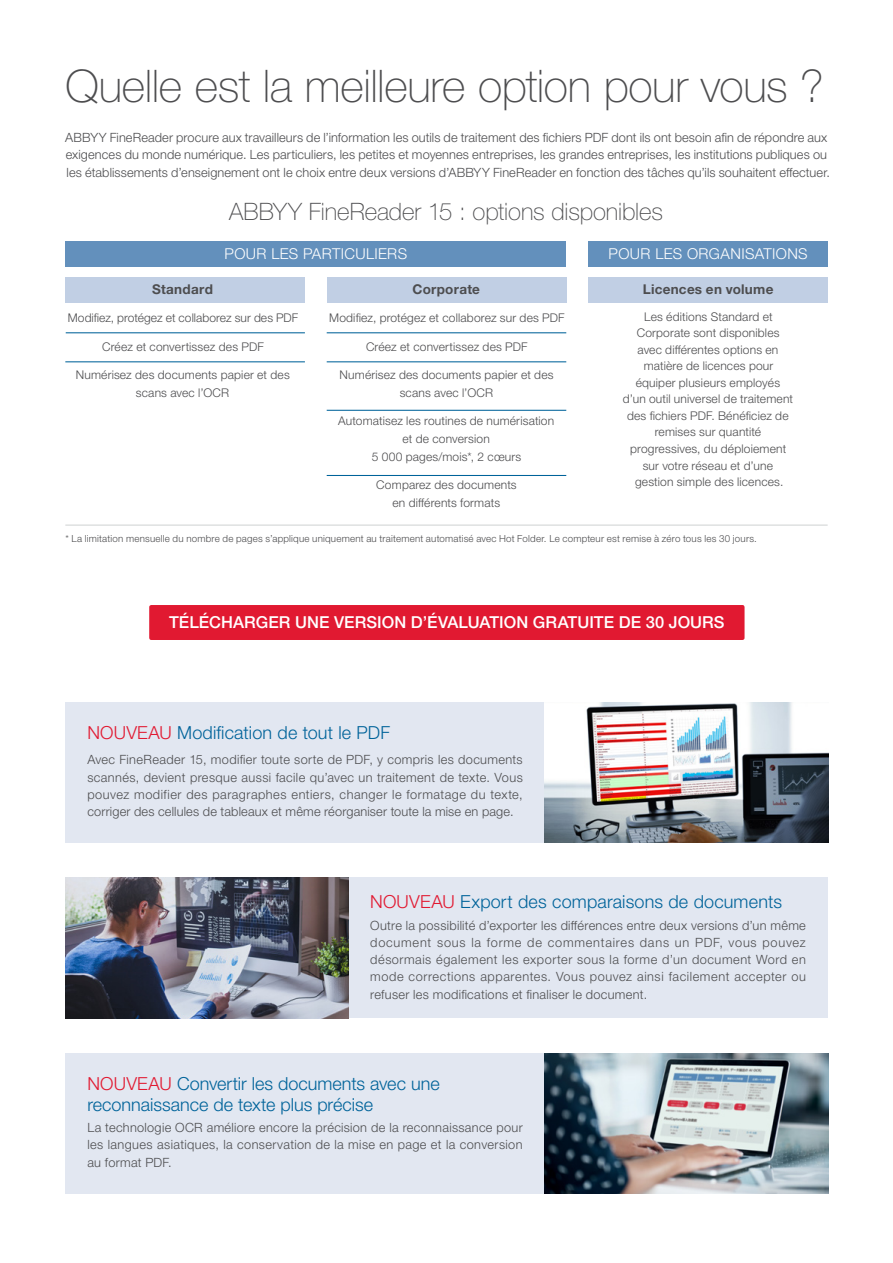
<style>
.page{position:relative;width:893px;height:1263px;background:#fff}
.page>*{position:absolute;margin:0;border:0;box-sizing:border-box;transform-origin:0 0}
.t1{font:100 45px "Helvetica Neue LTW1 G";letter-spacing:-.01em;color:#4d4d4f}
.t2{font:100 24px "Helvetica Neue LTW1 G";letter-spacing:-.005em;color:#4d4d4f}
.t3{font:300 18px/21px "Helvetica Neue LTW1 G";letter-spacing:.005em;color:#00639a}
.t4{font:500 16.5px "Helvetica Neue LTW1 G";letter-spacing:.005em;color:#fff}
.t5{font:300 15px "Helvetica Neue LTW1 G";letter-spacing:.025em;color:#fff}
.t6{font:700 13.5px "Helvetica Neue LTW1 G";letter-spacing:.02em;color:#4d4d4f}
.t7{font:300 12.75px/17.2px "Helvetica Neue LTW1 G";letter-spacing:.01em;color:#4d4d4f;text-align:justify}
.t8{font:300 12px/16.5px "Helvetica Neue LTW1 G";letter-spacing:.015em;color:#4d4d4f;text-align:center}
.t9{font:300 9.75px "Helvetica Neue LTW1 G";letter-spacing:.02em;color:#4d4d4f}
.s1{color:#e11931}
</style>
<div class="page">
<div style="left:65px;top:241px;width:501px;height:26px;background:#6390bc"></div>
<div style="left:65px;top:277px;width:240px;height:26px;background:#c1cfe4"></div>
<div style="left:327px;top:277px;width:239px;height:26px;background:#c1cfe4"></div>
<div style="left:589px;top:241px;width:239px;height:26px;background:#6390bc"></div>
<div style="left:589px;top:277px;width:239px;height:26px;background:#c1cfe4"></div>
<div style="left:149px;top:605px;width:595px;height:35px;background:#e11931;border-radius:2px"></div>
<div style="left:66px;top:702px;width:762px;height:140px;background:#e2e7f1"></div>
<div style="left:66px;top:878px;width:762px;height:140px;background:#e2e7f1"></div>
<div style="left:66px;top:1053px;width:762px;height:140px;background:#e2e7f1"></div>
<img style="left:544px;top:702px;width:284px;height:140px">
<img style="left:66px;top:878px;width:282px;height:140px">
<img style="left:544px;top:1053px;width:284px;height:140px">
<hr style="left:66px;top:332px;width:239px;height:1px;background:#00639a">
<hr style="left:65px;top:525px;width:763px;height:1px;background:#d1d3d4">
<hr style="left:65px;top:361px;width:240px;height:1px;background:#00639a">
<hr style="left:327px;top:332px;width:239px;height:1px;background:#00639a">
<hr style="left:327px;top:361px;width:239px;height:1px;background:#00639a">
<hr style="left:327px;top:410px;width:239px;height:1px;background:#00639a">
<hr style="left:327px;top:475px;width:239px;height:1px;background:#00639a">
<h1 class="t1" style="left:65px;top:60px;width:760px">Quelle est la meilleure option pour vous ?</h1>
<p class="t7" style="left:65px;top:129px;width:766px;text-align:left">ABBYY FineReader procure aux travailleurs de l’information les outils de traitement des fichiers PDF dont ils ont besoin afin de répondre aux exigences du monde numérique. Les particuliers, les petites et moyennes entreprises, les grandes entreprises, les institutions publiques ou les établissements d’enseignement ont le choix entre deux versions d’ABBYY FineReader en fonction des tâches qu’ils souhaitent effectuer.</p>
<h2 class="t2" style="left:229px;top:197px;width:435px">ABBYY FineReader 15 : options disponibles</h2>
<p class="t5" style="left:225px;top:244px;width:184px">POUR LES PARTICULIERS</p>
<p class="t5" style="left:609px;top:244px;width:201px">POUR LES ORGANISATIONS</p>
<p class="t6" style="left:152px;top:281px;width:62px">Standard</p>
<p class="t8" style="left:68px;top:310px;width:232px">Modifiez, protégez et collaborez sur des PDF</p>
<p class="t8" style="left:102px;top:338px;width:163px">Créez et convertissez des PDF</p>
<p class="t8" style="left:76px;top:365px;width:216px;line-height:18px">Numérisez des documents papier et des scans avec l’OCR</p>
<p class="t6" style="left:413px;top:281px;width:69px">Corporate</p>
<p class="t8" style="left:329px;top:310px;width:237px">Modifiez, protégez et collaborez sur des PDF</p>
<p class="t8" style="left:366px;top:338px;width:163px">Créez et convertissez des PDF</p>
<p class="t8" style="left:340px;top:365px;width:216px;line-height:18px">Numérisez des documents papier et des scans avec l’OCR</p>
<p class="t8" style="left:338px;top:411px;width:218px;line-height:18px">Automatisez les routines de numérisation et de conversion<br>5 000 pages/mois*, 2 cœurs</p>
<p class="t8" style="left:376px;top:476px;width:142px;line-height:18px">Comparez des documents en différents formats</p>
<p class="t6" style="left:643px;top:281px;width:132px">Licences en volume</p>
<p class="t8" style="left:623px;top:308px;width:172px">Les éditions Standard et<br>Corporate sont disponibles avec différentes options en matière de licences pour équiper plusieurs employés<br>d’un outil universel de traitement des fichiers PDF. Bénéficiez de remises sur quantité progressives, du déploiement sur votre réseau et d’une gestion simple des licences.</p>
<p class="t9" style="left:65px;top:532px;width:693px">* La limitation mensuelle du nombre de pages s’applique uniquement au traitement automatisé avec Hot Folder. Le compteur est remise à zéro tous les 30 jours.</p>
<p class="t4" style="left:169px;top:612px;width:557px">TÉLÉCHARGER UNE VERSION D’ÉVALUATION GRATUITE DE 30 JOURS</p>
<h3 class="t3" style="left:87px;top:722px;width:304px"><span class="s1">NOUVEAU</span> Modification de tout le PDF</h3>
<p class="t7" style="left:87px;top:751px;width:437px">Avec FineReader 15, modifier toute sorte de PDF, y compris les documents scannés, devient presque aussi facile qu’avec un traitement de texte. Vous pouvez modifier des paragraphes entiers, changer le formatage du texte, corriger des cellules de tableaux et même réorganiser toute la mise en page.</p>
<h3 class="t3" style="left:370px;top:891px;width:413px"><span class="s1">NOUVEAU</span> Export des comparaisons de documents</h3>
<p class="t7" style="left:370px;top:916px;width:437px">Outre la possibilité d’exporter les différences entre deux versions d’un même document sous la forme de commentaires dans un PDF, vous pouvez désormais également les exporter sous la forme d’un document Word en mode corrections apparentes. Vous pouvez ainsi facilement accepter ou refuser les modifications et finaliser le document.</p>
<h3 class="t3" style="left:87px;top:1073px;width:354px"><span class="s1">NOUVEAU</span> Convertir les documents avec une reconnaissance de texte plus précise</h3>
<p class="t7" style="left:87px;top:1119px;width:437px">La technologie OCR améliore encore la précision de la reconnaissance pour les langues asiatiques, la conservation de la mise en page et la conversion au format PDF.</p>
</div>
